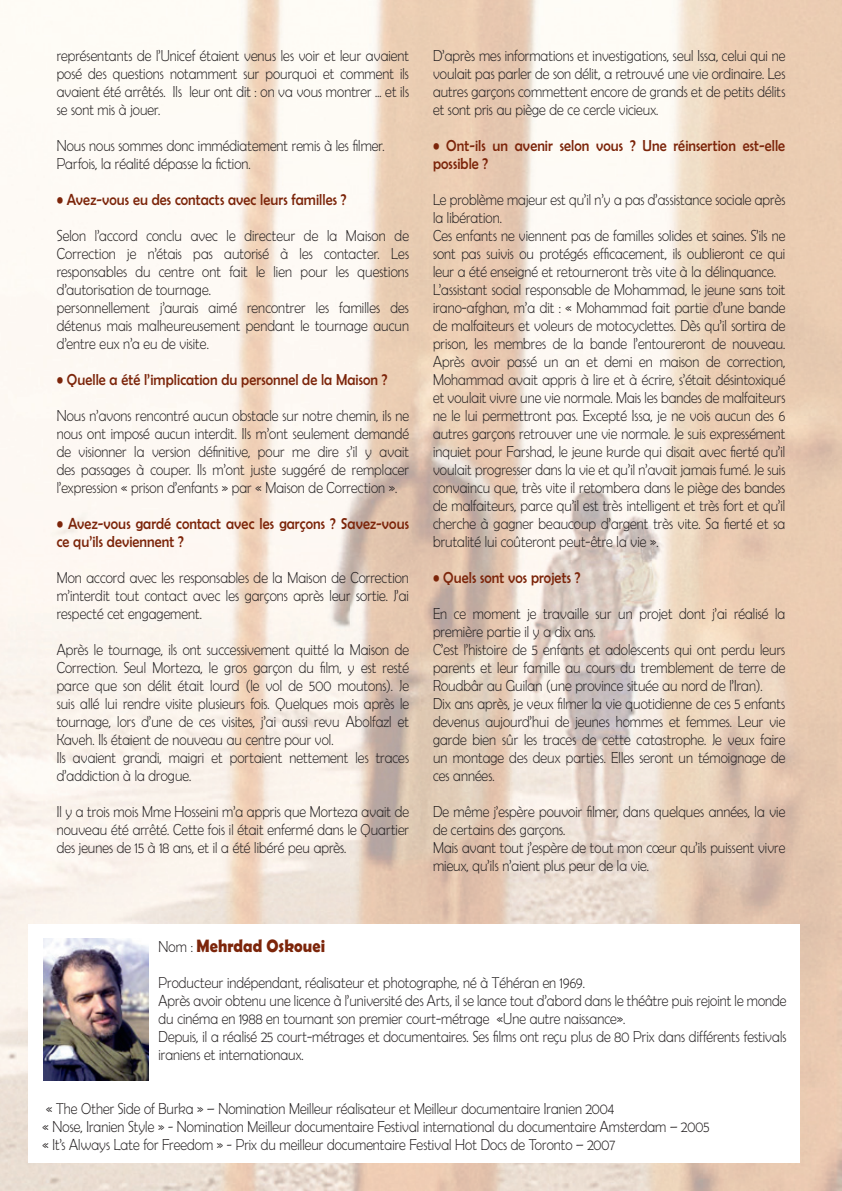
<style>
.page{position:relative;width:842px;height:1191px;background:#fff}
.page>*{position:absolute;margin:0;border:0;box-sizing:border-box;transform-origin:0 0}
.t1{font:600 18px "Berlin Sans";letter-spacing:.005em;color:#7c250a;scale:.9 1}
.t2{font:300 16px/18px "Berlin Sans";letter-spacing:.005em;color:#231f20;scale:.9 1}
.t3{font:16px/18px "Berlin Sans";letter-spacing:.005em;color:#7c250a;scale:.9 1}
.s1{font-weight:300;font-size:16px;color:#231f20}
</style>
<div class="page">
<img style="left:0;top:0;width:842px;height:1191px">
<div style="left:28px;top:924px;width:771px;height:238px;background:#fff"></div>
<img style="left:44px;top:938px;width:104px;height:142px">
<p class="t2" style="left:57px;top:46px;width:393px;text-align:justify">représentants de l’Unicef étaient venus les voir et leur avaient posé des questions notamment sur pourquoi et comment ils avaient été arrêtés. Ils leur ont dit : on va vous montrer … et ils se sont mis à jouer.</p>
<p class="t2" style="left:57px;top:136px;width:366px">Nous nous sommes donc immédiatement remis à les filmer.<br>Parfois, la réalité dépasse la fiction.</p>
<p class="t3" style="left:57px;top:190px;width:324px">• Avez-vous eu des contacts avec leurs familles ?</p>
<p class="t2" style="left:57px;top:226px;width:393px">Selon l’accord conclu avec le directeur de la Maison de Correction je n’étais pas autorisé à les contacter. Les responsables du centre ont fait le lien pour les questions d’autorisation de tournage.<br>personnellement j’aurais aimé rencontrer les familles des détenus mais malheureusement pendant le tournage aucun d’entre eux n’a eu de visite.</p>
<p class="t3" style="left:57px;top:370px;width:369px">• Quelle a été l’implication du personnel de la Maison ?</p>
<p class="t2" style="left:57px;top:406px;width:393px;text-align:justify">Nous n’avons rencontré aucun obstacle sur notre chemin, ils ne nous ont imposé aucun interdit. Ils m’ont seulement demandé de visionner la version définitive, pour me dire s’il y avait des passages à couper. Ils m’ont juste suggéré de remplacer l’expression « prison d’enfants » par « Maison de Correction ».</p>
<p class="t3" style="left:57px;top:514px;width:393px">• Avez-vous gardé contact avec les garçons ? Savez-vous ce qu’ils deviennent ?</p>
<p class="t2" style="left:57px;top:568px;width:393px;text-align:justify">Mon accord avec les responsables de la Maison de Correction m’interdit tout contact avec les garçons après leur sortie. J’ai respecté cet engagement.</p>
<p class="t2" style="left:57px;top:640px;width:393px">Après le tournage, ils ont successivement quitté la Maison de Correction. Seul Morteza, le gros garçon du film, y est resté parce que son délit était lourd (le vol de 500 moutons). Je suis allé lui rendre visite plusieurs fois. Quelques mois après le tournage, lors d’une de ces visites, j’ai aussi revu Abolfazl et Kaveh. Ils étaient de nouveau au centre pour vol.<br>Ils avaient grandi, maigri et portaient nettement les traces d’addiction à la drogue.</p>
<p class="t2" style="left:57px;top:802px;width:393px;text-align:justify">Il y a trois mois Mme Hosseini m’a appris que Morteza avait de nouveau été arrêté. Cette fois il était enfermé dans le Quartier des jeunes de 15 à 18 ans, et il a été libéré peu après.</p>
<p class="t2" style="left:433px;top:46px;width:393px;text-align:justify">D’après mes informations et investigations, seul Issa, celui qui ne voulait pas parler de son délit, a retrouvé une vie ordinaire. Les autres garçons commettent encore de grands et de petits délits et sont pris au piège de ce cercle vicieux.</p>
<p class="t3" style="left:433px;top:136px;width:393px">• Ont-ils un avenir selon vous ? Une réinsertion est-elle possible ?</p>
<p class="t2" style="left:433px;top:190px;width:393px">Le problème majeur est qu’il n’y a pas d’assistance sociale après la libération.<br>Ces enfants ne viennent pas de familles solides et saines. S’ils ne sont pas suivis ou protégés efficacement, ils oublieront ce qui leur a été enseigné et retourneront très vite à la délinquance.<br>L’assistant social responsable de Mohammad, le jeune sans toit irano-afghan, m’a dit : « Mohammad fait partie d’une bande de malfaiteurs et voleurs de motocyclettes. Dès qu’il sortira de prison, les membres de la bande l’entoureront de nouveau.<br>Après avoir passé un an et demi en maison de correction, Mohammad avait appris à lire et à écrire, s’était désintoxiqué et voulait vivre une vie normale. Mais les bandes de malfaiteurs ne le lui permettront pas. Excepté Issa, je ne vois aucun des 6 autres garçons retrouver une vie normale. Je suis expressément inquiet pour Farshad, le jeune kurde qui disait avec fierté qu’il voulait progresser dans la vie et qu’il n’avait jamais fumé. Je suis convaincu que, très vite il retombera dans le piège des bandes de malfaiteurs, parce qu’il est très intelligent et très fort et qu’il cherche à gagner beaucoup d’argent très vite. Sa fierté et sa brutalité lui coûteront peut-être la vie ».</p>
<p class="t3" style="left:433px;top:568px;width:165px">• Quels sont vos projets ?</p>
<p class="t2" style="left:433px;top:604px;width:393px">En ce moment je travaille sur un projet dont j’ai réalisé la première partie il y a dix ans.<br>C’est l’histoire de 5 enfants et adolescents qui ont perdu leurs parents et leur famille au cours du tremblement de terre de Roudbâr au Guilan (une province située au nord de l’Iran).<br>Dix ans après, je veux filmer la vie quotidienne de ces 5 enfants devenus aujourd’hui de jeunes hommes et femmes. Leur vie garde bien sûr les traces de cette catastrophe. Je veux faire un montage des deux parties. Elles seront un témoignage de ces années.</p>
<p class="t2" style="left:433px;top:802px;width:393px">De même j’espère pouvoir filmer, dans quelques années, la vie de certains des garçons.<br>Mais avant tout j’espère de tout mon cœur qu’ils puissent vivre mieux, qu’ils n’aient plus peur de la vie.</p>
<p class="t1" style="left:159px;top:935px;width:187px"><span class="s1">Nom :</span> Mehrdad Oskouei</p>
<p class="t2" style="left:159px;top:973px;width:699px">Producteur indépendant, réalisateur et photographe, né à Téhéran en 1969.<br>Après avoir obtenu une licence à l’université des Arts, il se lance tout d’abord dans le théâtre puis rejoint le monde du cinéma en 1988 en tournant son premier court-métrage «Une autre naissance».<br>Depuis, il a réalisé 25 court-métrages et documentaires. Ses films ont reçu plus de 80 Prix dans différents festivals iraniens et internationaux.</p>
<p class="t2" style="left:43px;top:1099px;width:743px">« The Other Side of Burka » – Nomination Meilleur réalisateur et Meilleur documentaire Iranien 2004<br>« Nose, Iranien Style » - Nomination Meilleur documentaire Festival international du documentaire Amsterdam – 2005 « It’s Always Late for Freedom » - Prix du meilleur documentaire Festival Hot Docs de Toronto – 2007</p>
</div>
